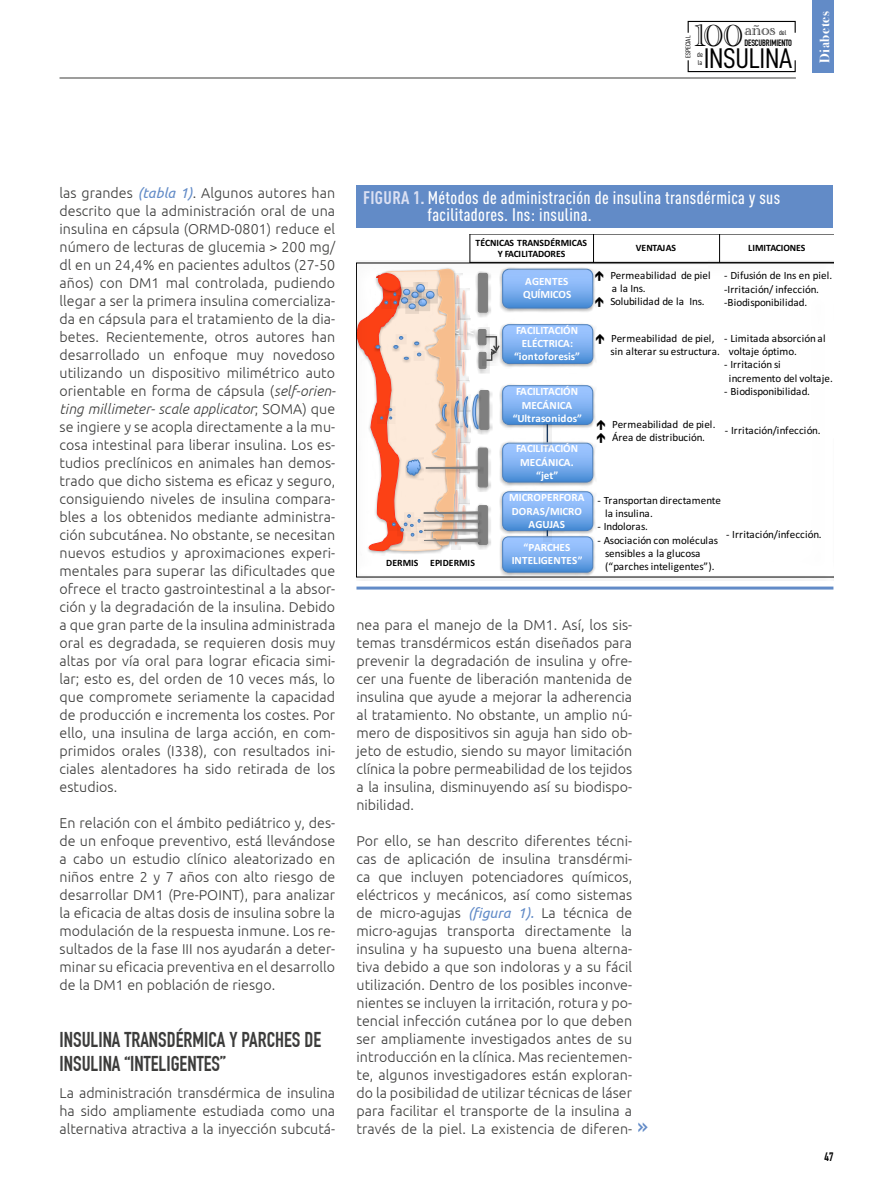
<style>
.page{position:relative;width:893px;height:1191px;background:#fff}
.page>*{position:absolute;margin:0;border:0;box-sizing:border-box;transform-origin:0 0}
.t1{font:31.8px "Academy Engraved Let Plain";color:#000}
.t2{font:28.5px "D DIN Condensed";letter-spacing:-.01em;color:#000}
.t3{font:21px/24px "DIN Engschrift Std";color:#3c3c3b}
.t4{font:500 condensed 18px/16.5px "DIN Pro";letter-spacing:.02em;color:#fff}
.t5{font:16.65px "Academy Engraved Let Plain";color:#000}
.t6{font:300 14.25px/18px "Ubuntu";letter-spacing:.005em;color:#3c3c3b;text-align:justify}
.t7{font:700 13.5px "Bodoni Svty Two ITCTT";letter-spacing:.04em;color:#fff}
.t8{font:12.45px "Calibri";color:#fff}
.t9{font:12px "DIN Engschrift Std";color:#000}
.t10{font:11.1px/13.2px "Calibri";letter-spacing:.005em;color:#000}
.t11{font:700 11.1px/13.2px "Calibri";color:#fff;text-align:center}
.t12{font:11.1px "Calibri";letter-spacing:-.015em;color:#000}
.t13{font:700 9.75px/11.9px "Calibri";letter-spacing:.005em;color:#000;text-align:center}
.t14{font:700 9.75px "Calibri";letter-spacing:-.015em;color:#000}
.t15{font:700 9.75px "Calibri";letter-spacing:-.02em;color:#000}
.t16{font:9px "DIN Engschrift Std";letter-spacing:-.01em;color:#000}
.t17{font:6.9px/8.2px "D DIN Condensed";color:#000}
.s1{font-weight:400;font-style:italic;color:#628bc7}
.s2{font-style:italic}
.s3{font-weight:700;color:#dbe0f3}
.s4{font-family:"DIN Engschrift Std";font-weight:400;font-size:23.85px;color:#628bc7}
</style>
<div class="page">
<div style="left:812px;top:0;width:21px;height:72px;background:#628bc7"></div>
<svg style="left:687px;top:20px;width:109px;height:53px"></svg>
<hr style="left:60px;top:78px;width:736px;height:1px;background:#3c3c3b">
<svg style="left:593px;top:235px;width:1px;height:25px"></svg>
<svg style="left:719px;top:235px;width:1px;height:25px"></svg>
<hr style="left:470px;top:234px;width:363px;height:1px;background:#000">
<img style="left:356px;top:260px;width:477px;height:321px">
<svg style="left:356px;top:263px;width:477px;height:314px"></svg>
<hr style="left:356px;top:586px;width:477px;height:3px;background:#628bc7">
<div style="left:356px;top:185px;width:477px;height:42px;background:#628bc7"></div>
<svg style="left:503px;top:269px;width:100px;height:39px;background:#87b4ed"></svg>
<svg style="left:486px;top:325px;width:118px;height:38px;background:#93b9eb"></svg>
<svg style="left:503px;top:386px;width:102px;height:96px"></svg>
<h1 class="t1" style="left:694px;top:11px;width:51px">100</h1>
<p class="t5" style="left:744px;top:18px;width:33px">años</p>
<p class="t17" style="left:779px;top:29px;width:9px">del</p>
<p class="t16" style="left:744px;top:37px;width:49px">DESCUBRIMIENTO</p>
<p class="t17" style="left:684px;top:58px;width:24px;rotate:-90deg">ESPECIAL</p>
<p class="t17" style="left:697px;top:50px;width:7px">de la</p>
<h2 class="t2" style="left:704px;top:43px;width:90px">INSULINA</h2>
<p class="t7" style="left:813px;top:63px;width:53px;rotate:-90deg">Diabetes</p>
<p class="t6" style="left:60px;top:184px;width:278px">las grandes <span class="s1">(tabla 1)</span>. Algunos autores han descrito que la administración oral de una insulina en cápsula (ORMD-0801) reduce el número de lecturas de glucemia &gt; 200 mg/ dl en un 24,4% en pacientes adultos (27-50 años) con DM1 mal controlada, pudiendo llegar a ser la primera insulina comercializa&shy;da en cápsula para el tratamiento de la dia&shy;betes. Recientemente, otros autores han desarrollado un enfoque muy novedoso utilizando un dispositivo milimétrico auto orientable en forma de cápsula (<span class="s2">self-orien&shy;ting millimeter- scale applicator</span>; SOMA) que se ingiere y se acopla directamente a la mu&shy;cosa intestinal para liberar insulina. Los es&shy;tudios preclínicos en animales han demos&shy;trado que dicho sistema es eficaz y seguro, consiguiendo niveles de insulina compara&shy;bles a los obtenidos mediante administra&shy;ción subcutánea. No obstante, se necesitan nuevos estudios y aproximaciones experi&shy;mentales para superar las dificultades que ofrece el tracto gastrointestinal a la absor&shy;ción y la degradación de la insulina. Debido a que gran parte de la insulina administrada oral es degradada, se requieren dosis muy altas por vía oral para lograr eficacia simi&shy;lar; esto es, del orden de 10 veces más, lo que compromete seriamente la capacidad de producción e incrementa los costes. Por ello, una insulina de larga acción, en com&shy;primidos orales (I338), con resultados ini&shy;ciales alentadores ha sido retirada de los estudios.</p>
<p class="t6" style="left:60px;top:813px;width:277px">En relación con el ámbito pediátrico y, des&shy;de un enfoque preventivo, está llevándose a cabo un estudio clínico aleatorizado en niños entre 2 y 7 años con alto riesgo de desarrollar DM1 (Pre-POINT), para analizar la eficacia de altas dosis de insulina sobre la modulación de la respuesta inmune. Los re&shy;sultados de la fase III nos ayudarán a deter&shy;minar su eficacia preventiva en el desarrollo de la DM1 en población de riesgo.</p>
<h3 class="t3" style="left:60px;top:1028px;width:263px">INSULINA TRANSDÉRMICA Y PARCHES DE<br>INSULINA “INTELIGENTES”</h3>
<p class="t6" style="left:60px;top:1084px;width:277px">La administración transdérmica de insulina ha sido ampliamente estudiada como una alternativa atractiva a la inyección subcutá-</p>
<p class="t4" style="left:428px;top:188px;width:354px;text-indent:-65px"><span class="s3">FIGURA 1.</span> Métodos de administración de insulina transdérmica y sus facilitadores. Ins: insulina.</p>
<p class="t13" style="left:476px;top:236px;width:113px">TÉCNICAS TRANSDÉRMICAS<br>Y FACILITADORES</p>
<p class="t15" style="left:636px;top:241px;width:41px">VENTAJAS</p>
<p class="t14" style="left:748px;top:241px;width:59px">LIMITACIONES</p>
<p class="t8" style="left:466px;top:329px;width:7px;rotate:90deg">v</p>
<p class="t8" style="left:481px;top:329px;width:7px;rotate:90deg">v</p>
<p class="t13" style="left:386px;top:556px;width:90px">DERMIS EPIDERMIS</p>
<p class="t11" style="left:523px;top:274px;width:50px;text-align:left">AGENTES<br>QUÍMICOS</p>
<p class="t11" style="left:514px;top:323px;width:67px">FACILITACIÓN<br>ELÉCTRICA: “iontoforesis”</p>
<p class="t11" style="left:513px;top:385px;width:71px">FACILITACIÓN<br>MECÁNICA “Ultrasonidos”</p>
<p class="t11" style="left:516px;top:442px;width:64px">FACILITACIÓN<br>MECÁNICA. “jet”</p>
<p class="t11" style="left:509px;top:490px;width:77px">MICROPERFORA<br>DORAS/MICRO<br>AGUJAS</p>
<p class="t11" style="left:512px;top:540px;width:72px">“PARCHES<br>INTELIGENTES”</p>
<p class="t10" style="left:610px;top:268px;width:102px">Permeabilidad de piel a la Ins.<br>Solubilidad de la Ins.</p>
<p class="t10" style="left:610px;top:331px;width:111px">Permeabilidad de piel, sin alterar su estructura.</p>
<p class="t10" style="left:724px;top:269px;width:110px">- Difusión de Ins en piel. -Irritación/ infección. -Biodisponibilidad.</p>
<p class="t10" style="left:729px;top:331px;width:98px;text-indent:-5px">- Limitada absorción al voltaje óptimo.</p>
<p class="t10" style="left:729px;top:357px;width:106px;line-height:13.8px;text-indent:-5px">- Irritación si incremento del voltaje.</p>
<p class="t10" style="left:724px;top:384px;width:87px">- Biodisponibilidad.</p>
<p class="t10" style="left:612px;top:417px;width:105px">Permeabilidad de piel.<br>Área de distribución.</p>
<p class="t10" style="left:725px;top:424px;width:97px">- Irritación/infección.</p>
<p class="t10" style="left:605px;top:493px;width:117px;text-indent:-8px">- Transportan directamente la insulina.</p>
<p class="t12" style="left:597px;top:519px;width:52px">- Indoloras.</p>
<p class="t10" style="left:605px;top:533px;width:115px;text-indent:-8px">- Asociación con moléculas sensibles a la glucosa (“parches inteligentes”).</p>
<p class="t10" style="left:726px;top:527px;width:97px">- Irritación/infección.</p>
<p class="t6" style="left:356px;top:616px;width:277px">nea para el manejo de la DM1. Así, los sis&shy;temas transdérmicos están diseñados para prevenir la degradación de insulina y ofre&shy;cer una fuente de liberación mantenida de insulina que ayude a mejorar la adherencia al tratamiento. No obstante, un amplio nú&shy;mero de dispositivos sin aguja han sido ob&shy;jeto de estudio, siendo su mayor limitación clínica la pobre permeabilidad de los tejidos a la insulina, disminuyendo así su biodispo&shy;nibilidad.</p>
<p class="t6" style="left:356px;top:832px;width:293px;text-align:left">Por ello, se han descrito diferentes técni&shy;cas de aplicación de insulina transdérmi&shy;ca que incluyen potenciadores químicos, eléctricos y mecánicos, así como sistemas de micro-agujas <span class="s1">(figura 1).</span> La técnica de micro-agujas transporta directamente la insulina y ha supuesto una buena alterna&shy;tiva debido a que son indoloras y a su fácil utilización. Dentro de los posibles inconve&shy;nientes se incluyen la irritación, rotura y po&shy;tencial infección cutánea por lo que deben ser ampliamente investigados antes de su introducción en la clínica. Mas recientemen&shy;te, algunos investigadores están exploran&shy;do la posibilidad de utilizar técnicas de láser para facilitar el transporte de la insulina a través de la piel. La existencia de diferen- <span class="s4">»</span></p>
<p class="t9" style="left:824px;top:1149px;width:10px">47</p>
</div>
